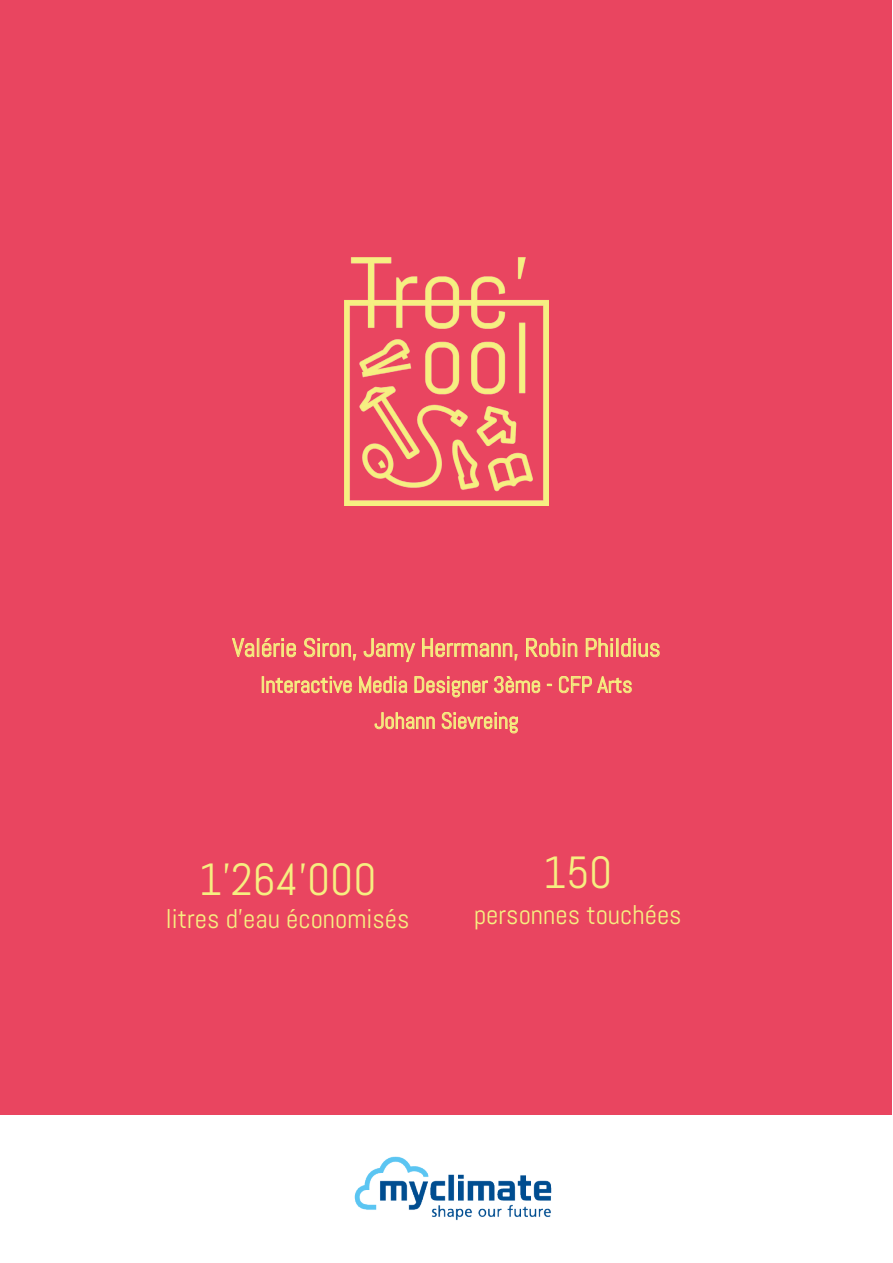
<style>
.page{position:relative;width:893px;height:1263px;background:#fff}
.page>*{position:absolute;margin:0;border:0;box-sizing:border-box;transform-origin:0 0}
.t1{font:45px "Abel";color:#f6ef81}
.t2{font:27px "Abel";color:#f6ef81}
.t3{font:25.5px "Abel";color:#f6ef81}
.t4{font:22.5px "Abel";color:#f6ef81}
</style>
<div class="page">
<div style="left:0;top:0;width:891px;height:1115px;background:#e94560"></div>
<img style="left:345px;top:257px;width:203px;height:248px">
<svg style="left:232px;top:638px;width:64px;height:20px"></svg>
<svg style="left:304px;top:637px;width:53px;height:24px"></svg>
<svg style="left:363px;top:638px;width:53px;height:24px"></svg>
<svg style="left:422px;top:638px;width:96px;height:23px"></svg>
<svg style="left:526px;top:638px;width:52px;height:20px"></svg>
<svg style="left:585px;top:638px;width:75px;height:20px"></svg>
<svg style="left:262px;top:677px;width:90px;height:16px"></svg>
<svg style="left:359px;top:676px;width:48px;height:17px"></svg>
<svg style="left:414px;top:676px;width:74px;height:22px"></svg>
<svg style="left:494px;top:676px;width:46px;height:17px"></svg>
<svg style="left:559px;top:676px;width:73px;height:17px"></svg>
<svg style="left:374px;top:712px;width:61px;height:17px"></svg>
<svg style="left:441px;top:712px;width:77px;height:22px"></svg>
<img style="left:354px;top:1156px;width:198px;height:65px">
<p class="t3" style="left:232px;top:631px;width:430px">Valérie Siron, Jamy Herrmann, Robin Phildius</p>
<p class="t4" style="left:260px;top:670px;width:374px">Interactive Media Designer 3ème - CFP Arts</p>
<p class="t4" style="left:374px;top:706px;width:146px">Johann Sievreing</p>
<p class="t1" style="left:199px;top:851px;width:179px">1’264’000</p>
<p class="t2" style="left:166px;top:901px;width:245px">litres d’eau économisés</p>
<p class="t1" style="left:543px;top:844px;width:71px">150</p>
<p class="t2" style="left:474px;top:898px;width:209px">personnes touchées</p>
</div>
